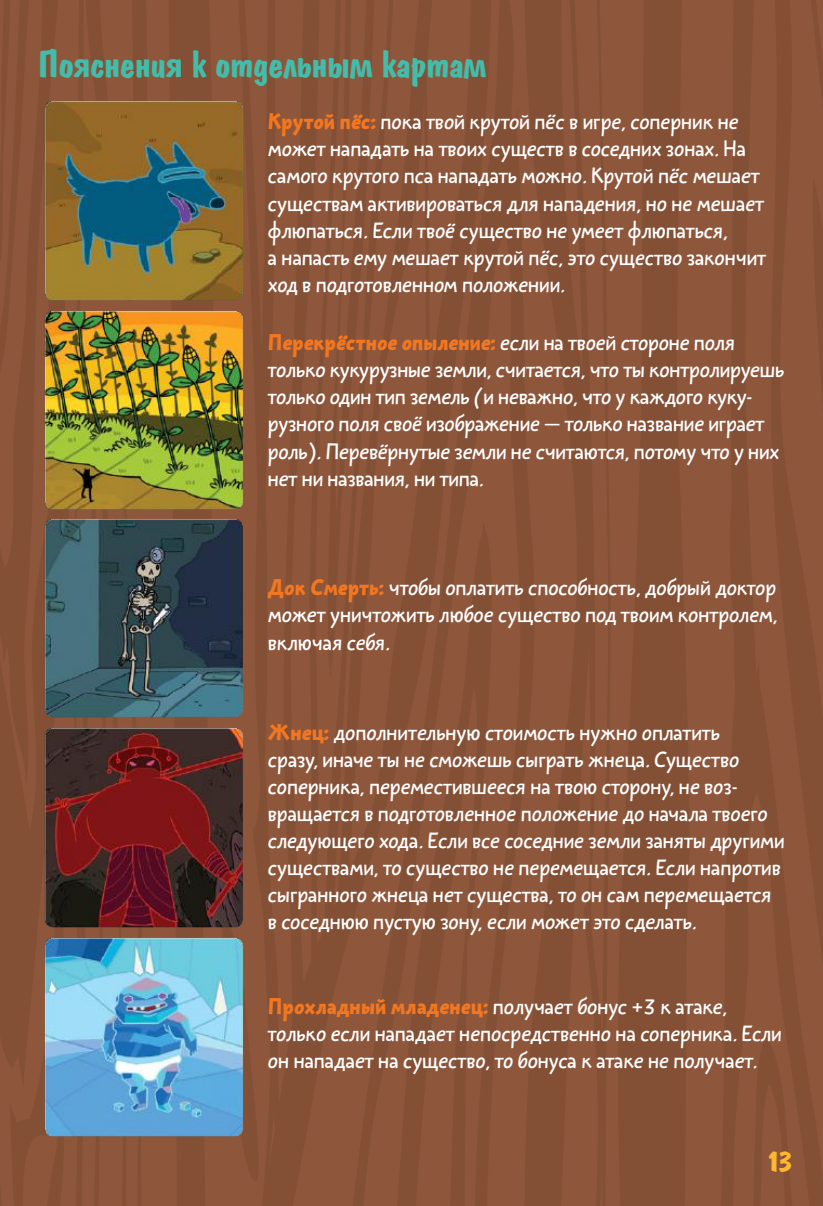
<style>
.page{position:relative;width:823px;height:1206px;background:#fff}
.page>*{position:absolute;margin:0;border:0;box-sizing:border-box;transform-origin:0 0}
.t1{font:700 38.25px "Domkrat";color:#43bdab}
.t2{font:700 31.5px "Domkrat";color:#fdb830}
.t3{font:22.5px/27px "Dereza";color:#fff}
.s1{font-weight:700;color:#f37720}
</style>
<div class="page">
<img style="left:0;top:0;width:823px;height:1205px">
<img style="left:38px;top:96px;width:211px;height:1045px">
<h1 class="t1" style="left:38px;top:45px;width:449px">Пояснения к отдельным картам</h1>
<p class="t3" style="left:268px;top:109px;width:500px"><span class="s1">Крутой пёс:</span> пока твой крутой пёс в игре, соперник не может нападать на твоих существ в соседних зонах. На самого крутого пса нападать можно. Крутой пёс мешает существам активироваться для нападения, но не мешает флюпаться. Если твоё существо не умеет флюпаться,<br>а напасть ему мешает крутой пёс, это существо закончит ход в подготовленном положении.</p>
<p class="t3" style="left:268px;top:330px;width:518px"><span class="s1">Перекрёстное опыление:</span> если на твоей стороне поля только кукурузные земли, считается, что ты контролируешь только один тип земель (и неважно, что у каждого куку&shy;рузного поля своё изображение — только название играет роль). Перевёрнутые земли не считаются, потому что у них нет ни названия, ни типа.</p>
<p class="t3" style="left:268px;top:575px;width:511px;text-align:justify"><span class="s1">Док Смерть:</span> чтобы оплатить способность, добрый доктор может уничтожить любое существо под твоим контролем, включая себя.</p>
<p class="t3" style="left:268px;top:720px;width:518px"><span class="s1">Жнец:</span> дополнительную стоимость нужно оплатить<br>сразу, иначе ты не сможешь сыграть жнеца. Существо соперника, переместившееся на твою сторону, не воз&shy;вращается в подготовленное положение до начала твоего следующего хода. Если все соседние земли заняты другими существами, то существо не перемещается. Если напротив сыгранного жнеца нет существа, то он сам перемещается в соседнюю пустую зону, если может это сделать.</p>
<p class="t3" style="left:268px;top:993px;width:515px"><span class="s1">Прохладный младенец:</span> получает бонус +3 к атаке, только если нападает непосредственно на соперника. Если он нападает на существо, то бонуса к атаке не получает.</p>
<h2 class="t2" style="left:768px;top:1144px;width:25px">13</h2>
</div>
